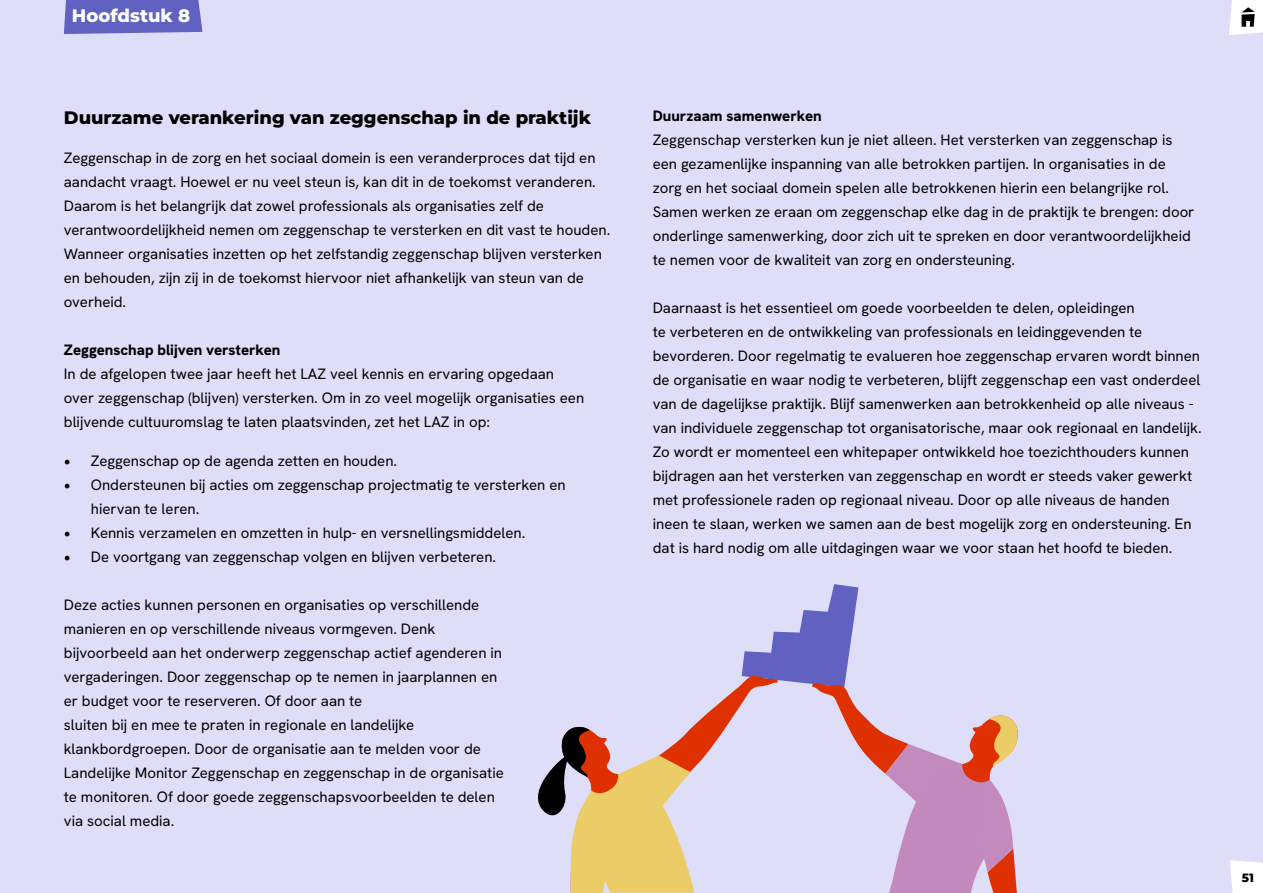
<style>
.page{position:relative;width:1263px;height:893px;background:#dedef9}
.page>*{position:absolute;margin:0;border:0;box-sizing:border-box;transform-origin:0 0}
.t1{font:800 18px "Montserrat";color:#000}
.t2{font:800 18px "Montserrat";color:#fff}
.t3{font:15px/24px "Hanken Grotesk";color:#000}
.t4{font:800 15px "Hanken Grotesk";color:#000}
.t5{font:800 12px "Montserrat";color:#000}
.s1{font-family:"Minion Pro";font-size:18px}
</style>
<div class="page">
<div style="left:64px;top:0;width:138px;height:34px;background:#6161c1"></div>
<svg style="left:1230px;top:860px;width:33px;height:33px"></svg>
<svg style="left:538px;top:584px;width:480px;height:309px"></svg>
<svg style="left:1229px;top:0;width:34px;height:35px"></svg>
<p class="t2" style="left:72px;top:3px;width:120px">Hoofdstuk 8</p>
<p class="t1" style="left:64px;top:104px;width:529px">Duurzame verankering van zeggenschap in de praktijk</p>
<p class="t3" style="left:64px;top:145px;width:548px">Zeggenschap in de zorg en het sociaal domein is een veranderproces dat tijd en aandacht vraagt. Hoewel er nu veel steun is, kan dit in de toekomst veranderen.<br>Daarom is het belangrijk dat zowel professionals als organisaties zelf de verantwoordelijkheid nemen om zeggenschap te versterken en dit vast te houden.<br>Wanneer organisaties inzetten op het zelfstandig zeggenschap blijven versterken en behouden, zijn zij in de toekomst hiervoor niet afhankelijk van steun van de overheid.</p>
<p class="t4" style="left:64px;top:340px;width:218px">Zeggenschap blijven versterken</p>
<p class="t3" style="left:64px;top:361px;width:522px">In de afgelopen twee jaar heeft het LAZ veel kennis en ervaring opgedaan over zeggenschap (blijven) versterken. Om in zo veel mogelijk organisaties een blijvende cultuuromslag te laten plaatsvinden, zet het LAZ in op:</p>
<p class="t3" style="left:64px;top:448px;width:335px"><span class="s1">•</span> Zeggenschap op de agenda zetten en houden.</p>
<p class="t3" style="left:91px;top:472px;width:476px;text-indent:-27px"><span class="s1">•</span> Ondersteunen bij acties om zeggenschap projectmatig te versterken en hiervan te leren.</p>
<p class="t3" style="left:64px;top:520px;width:463px"><span class="s1">•</span> Kennis verzamelen en omzetten in hulp- en versnellingsmiddelen.</p>
<p class="t3" style="left:64px;top:544px;width:434px"><span class="s1">•</span> De voortgang van zeggenschap volgen en blijven verbeteren.</p>
<p class="t3" style="left:64px;top:592px;width:440px">Deze acties kunnen personen en organisaties op verschillende manieren en op verschillende niveaus vormgeven. Denk bijvoorbeeld aan het onderwerp zeggenschap actief agenderen in vergaderingen. Door zeggenschap op te nemen in jaarplannen en er budget voor te reserveren. Of door aan te</p>
<p class="t3" style="left:64px;top:712px;width:441px">sluiten bij en mee te praten in regionale en landelijke klankbordgroepen. Door de organisatie aan te melden voor de Landelijke Monitor Zeggenschap en zeggenschap in de organisatie te monitoren. Of door goede zeggenschapsvoorbeelden te delen via social media.</p>
<p class="t4" style="left:653px;top:106px;width:170px">Duurzaam samenwerken</p>
<p class="t3" style="left:653px;top:128px;width:543px">Zeggenschap versterken kun je niet alleen. Het versterken van zeggenschap is een gezamenlijke inspanning van alle betrokken partijen. In organisaties in de zorg en het sociaal domein spelen alle betrokkenen hierin een belangrijke rol.<br>Samen werken ze eraan om zeggenschap elke dag in de praktijk te brengen: door onderlinge samenwerking, door zich uit te spreken en door verantwoordelijkheid te nemen voor de kwaliteit van zorg en ondersteuning.</p>
<p class="t3" style="left:653px;top:296px;width:551px">Daarnaast is het essentieel om goede voorbeelden te delen, opleidingen<br>te verbeteren en de ontwikkeling van professionals en leidinggevenden te bevorderen. Door regelmatig te evalueren hoe zeggenschap ervaren wordt binnen de organisatie en waar nodig te verbeteren, blijft zeggenschap een vast onderdeel van de dagelijkse praktijk. Blijf samenwerken aan betrokkenheid op alle niveaus - van individuele zeggenschap tot organisatorische, maar ook regionaal en landelijk.<br>Zo wordt er momenteel een whitepaper ontwikkeld hoe toezichthouders kunnen bijdragen aan het versterken van zeggenschap en wordt er steeds vaker gewerkt met professionele raden op regionaal niveau. Door op alle niveaus de handen ineen te slaan, werken we samen aan de best mogelijk zorg en ondersteuning. En dat is hard nodig om alle uitdagingen waar we voor staan het hoofd te bieden.</p>
<p class="t5" style="left:1242px;top:869px;width:14px">51</p>
</div>
